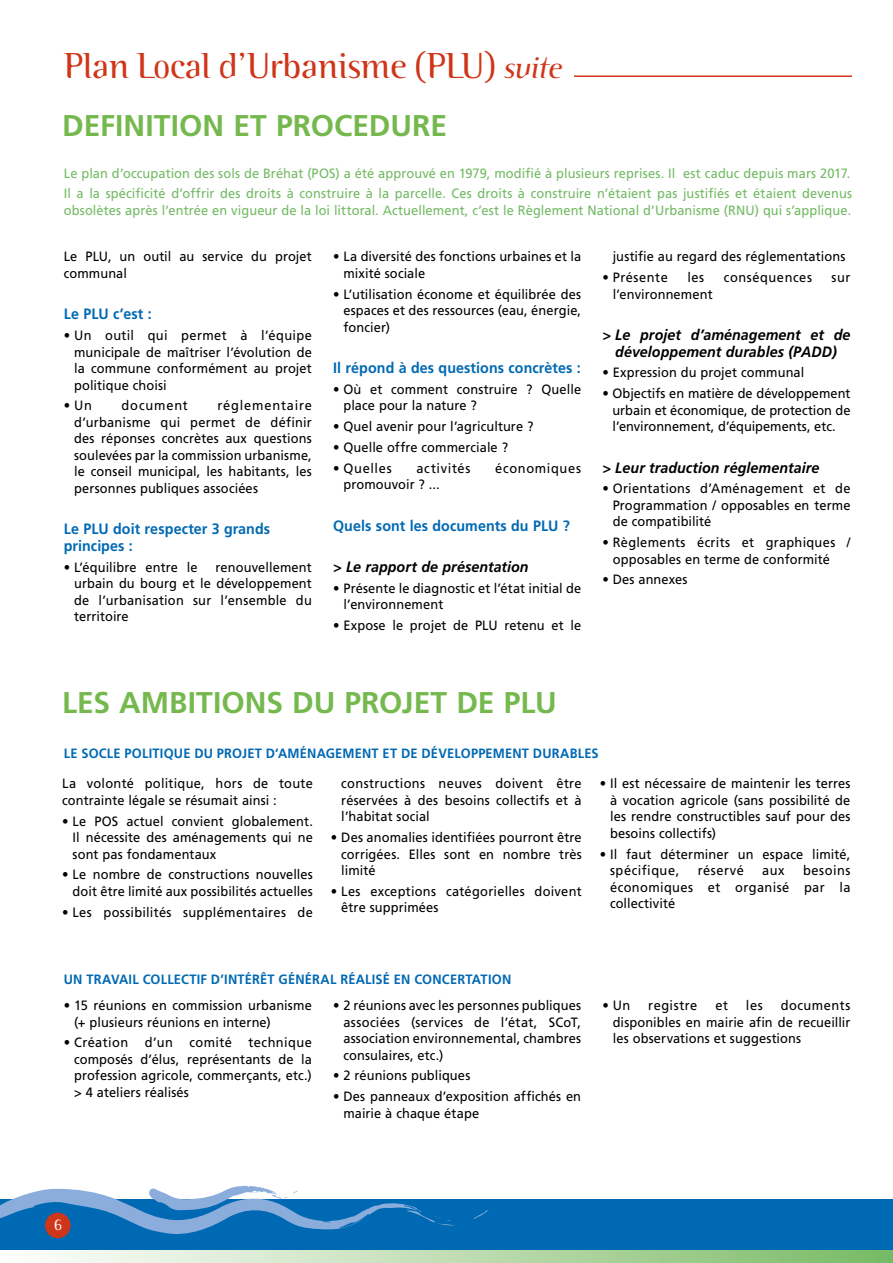
<style>
.page{position:relative;width:893px;height:1263px;background:#fff}
.page>*{position:absolute;margin:0;border:0;box-sizing:border-box;transform-origin:0 0}
.t1{font:300 36px "Binary ITC";letter-spacing:-.02em;color:#cf3619}
.t2{font:700 30px "Frutiger";color:#75b94e}
.t3{font:italic 700 15px/16.5px "Frutiger";letter-spacing:.005em;color:#000;text-align:center;scale:.95 1}
.t4{font:700 15px/16.5px "Frutiger";letter-spacing:.005em;color:#0069b4;scale:.95 1}
.t5{font:300 15px "Binary ITC";color:#fff}
.t6{font:13.5px/16.5px "Frutiger";letter-spacing:.01em;color:#000;text-align:justify;scale:.95 1}
.t7{font:13.5px/20.7px "Frutiger";letter-spacing:.005em;color:#73ba64;scale:.95 1}
.t8{font:700 13.5px "Frutiger";letter-spacing:.015em;color:#0069b4;scale:.95 1}
.t9{font:13.5px "Frutiger";letter-spacing:.055em;color:#000;scale:.95 1}
.t10{font:13.5px "Frutiger";letter-spacing:.045em;color:#000;scale:.95 1}
.t11{font:13.5px "Frutiger";letter-spacing:.05em;color:#000;scale:.95 1}
.t12{font:13.5px "Frutiger";letter-spacing:.04em;color:#000;scale:.95 1}
.t13{font:13.5px "Frutiger";letter-spacing:.065em;color:#000;scale:.95 1}
.t14{font:13.5px "Frutiger";letter-spacing:.035em;color:#000;scale:.95 1}
.s1{font-style:italic;font-size:30px}
</style>
<div class="page">
<div style="left:0;top:1199px;width:893px;height:64px;background:#0069b4"></div>
<svg style="left:0;top:1250px;width:893px;height:13px;background:#beddb3"></svg>
<div style="left:45px;top:1213px;width:26px;height:25px;background:#cf3619;border-radius:50%"></div>
<svg style="left:473px;top:1210px;width:16px;height:9px"></svg>
<svg style="left:0;top:1186px;width:456px;height:48px"></svg>
<hr style="left:574px;top:75px;width:278px;height:2px;background:#cf3619">
<h1 class="t1" style="left:64px;top:45px;width:505px">Plan Local d’Urbanisme (PLU) <span class="s1">suite</span></h1>
<h2 class="t2" style="left:62px;top:108px;width:386px">DEFINITION ET PROCEDURE</h2>
<p class="t7" style="left:64px;top:163px;width:831px">Le plan d’occupation des sols de Bréhat (POS) a été approuvé en 1979, modifié à plusieurs reprises. Il est caduc depuis mars 2017.<br>Il a la spécificité d’offrir des droits à construire à la parcelle. Ces droits à construire n’étaient pas justifiés et étaient devenus</p>
<p class="t7" style="left:64px;top:200px;width:830px">obsolètes après l’entrée en vigueur de la loi littoral. Actuellement, c’est le Règlement National d’Urbanisme (RNU) qui s’applique.</p>
<p class="t6" style="left:64px;top:248px;width:263px">Le PLU, un outil au service du projet communal</p>
<p class="t4" style="left:64px;top:306px;width:94px">Le PLU c’est :</p>
<p class="t6" style="left:74px;top:327px;width:252px;text-indent:-10px">• Un outil qui permet à l’équipe municipale de maîtriser l’évolution de la commune conformément au projet politique choisi</p>
<p class="t6" style="left:64px;top:397px;width:31px">• Un</p>
<p class="t13" style="left:122px;top:398px;width:71px">document</p>
<p class="t6" style="left:74px;top:397px;width:252px;text-indent:143px">réglementaire d’urbanisme qui permet de définir des réponses concrètes aux questions soulevées par la commission urbanisme, le conseil municipal, les habitants, les personnes publiques associées</p>
<p class="t4" style="left:64px;top:521px;width:219px">Le PLU doit respecter 3 grands principes :</p>
<p class="t6" style="left:64px;top:558px;width:142px">• L’équilibre entre le</p>
<p class="t6" style="left:74px;top:558px;width:252px;text-indent:141px">renouvellement urbain du bourg et le développement de l’urbanisation sur l’ensemble du territoire</p>
<p class="t6" style="left:343px;top:248px;width:252px;text-indent:-10px">• La diversité des fonctions urbaines et la mixité sociale</p>
<p class="t6" style="left:343px;top:285px;width:252px;text-indent:-10px">• L’utilisation économe et équilibrée des espaces et des ressources (eau, énergie, foncier)</p>
<p class="t4" style="left:333px;top:359px;width:262px">Il répond à des questions concrètes :</p>
<p class="t6" style="left:343px;top:381px;width:252px;text-indent:-10px">• Où et comment construire ? Quelle place pour la nature ?</p>
<p class="t6" style="left:333px;top:418px;width:212px">• Quel avenir pour l’agriculture ?</p>
<p class="t6" style="left:333px;top:439px;width:186px">• Quelle offre commerciale ?</p>
<p class="t9" style="left:333px;top:460px;width:63px">• Quelles</p>
<p class="t11" style="left:416px;top:460px;width:58px">activités</p>
<p class="t9" style="left:495px;top:460px;width:92px">économiques</p>
<p class="t6" style="left:343px;top:476px;width:103px">promouvoir ? ...</p>
<p class="t4" style="left:333px;top:517px;width:251px">Quels sont les documents du PLU ?</p>
<p class="t3" style="left:333px;top:558px;width:207px">&gt; Le rapport de présentation</p>
<p class="t6" style="left:343px;top:580px;width:252px;text-indent:-10px">• Présente le diagnostic et l’état initial de l’environnement</p>
<p class="t6" style="left:333px;top:617px;width:263px">• Expose le projet de PLU retenu et le</p>
<p class="t6" style="left:613px;top:248px;width:246px">justifie au regard des réglementations</p>
<p class="t12" style="left:602px;top:269px;width:70px">• Présente</p>
<p class="t6" style="left:687px;top:269px;width:19px">les</p>
<p class="t10" style="left:724px;top:269px;width:94px">conséquences</p>
<p class="t6" style="left:832px;top:269px;width:21px">sur</p>
<p class="t6" style="left:613px;top:285px;width:107px">l’environnement</p>
<p class="t3" style="left:602px;top:326px;width:263px">&gt; Le projet d’aménagement et de développement durables (PADD)</p>
<p class="t6" style="left:602px;top:364px;width:214px">• Expression du projet communal</p>
<p class="t6" style="left:612px;top:385px;width:252px;text-indent:-10px">• Objectifs en matière de développement urbain et économique, de protection de l’environnement, d’équipements, etc.</p>
<p class="t3" style="left:602px;top:459px;width:230px">&gt; Leur traduction réglementaire</p>
<p class="t6" style="left:613px;top:480px;width:252px;text-indent:-10px">• Orientations d’Aménagement et de Programmation / opposables en terme de compatibilité</p>
<p class="t6" style="left:613px;top:534px;width:252px;text-indent:-10px">• Règlements écrits et graphiques / opposables en terme de conformité</p>
<p class="t6" style="left:602px;top:571px;width:91px">• Des annexes</p>
<h2 class="t2" style="left:62px;top:684px;width:496px">LES AMBITIONS DU PROJET DE PLU</h2>
<p class="t8" style="left:64px;top:745px;width:564px">LE SOCLE POLITIQUE DU PROJET D’AMÉNAGEMENT ET DE DÉVELOPPEMENT DURABLES</p>
<p class="t6" style="left:62px;top:775px;width:265px">La volonté politique, hors de toute contrainte légale se résumait ainsi :</p>
<p class="t6" style="left:73px;top:813px;width:255px;text-indent:-10px">• Le POS actuel convient globalement.<br>Il nécessite des aménagements qui ne sont pas fondamentaux</p>
<p class="t6" style="left:62px;top:866px;width:265px;text-align:right">• Le nombre de constructions nouvelles doit être limité aux possibilités actuelles</p>
<p class="t6" style="left:62px;top:904px;width:265px">• Les possibilités supplémentaires de</p>
<p class="t6" style="left:610px;top:775px;width:255px;text-indent:-10px">• Il est nécessaire de maintenir les terres à vocation agricole (sans possibilité de les rendre constructibles sauf pour des besoins collectifs)</p>
<p class="t6" style="left:610px;top:846px;width:255px;text-indent:-10px">• Il faut déterminer un espace limité, spécifique,</p>
<p class="t6" style="left:341px;top:775px;width:255px">constructions neuves doivent être réservées à des besoins collectifs et à l’habitat social</p>
<p class="t6" style="left:341px;top:829px;width:255px;text-indent:-10px">• Des anomalies identifiées pourront être corrigées. Elles sont en nombre très limité</p>
<p class="t6" style="left:341px;top:883px;width:255px;text-indent:-10px">• Les exceptions catégorielles doivent être supprimées</p>
<p class="t6" style="left:610px;top:862px;width:255px;text-indent:193px">besoins économiques et organisé par la collectivité</p>
<p class="t10" style="left:698px;top:862px;width:50px">réservé</p>
<p class="t6" style="left:762px;top:862px;width:25px">aux</p>
<p class="t8" style="left:64px;top:971px;width:472px">UN TRAVAIL COLLECTIF D’INTÉRÊT GÉNÉRAL RÉALISÉ EN CONCERTATION</p>
<p class="t6" style="left:74px;top:997px;width:252px;text-indent:-10px">• 15 réunions en commission urbanisme (+ plusieurs réunions en interne)</p>
<p class="t6" style="left:74px;top:1034px;width:252px;text-indent:-10px">• Création d’un comité technique composés d’élus, représentants de la profession agricole, commerçants, etc.) &gt; 4 ateliers réalisés</p>
<p class="t6" style="left:343px;top:997px;width:252px;text-indent:-10px">• 2 réunions avec les personnes publiques associées (services de l’état, SCoT, association environnemental, chambres consulaires, etc.)</p>
<p class="t6" style="left:333px;top:1067px;width:146px">• 2 réunions publiques</p>
<p class="t6" style="left:343px;top:1088px;width:252px;text-indent:-10px">• Des panneaux d’exposition affichés en mairie à chaque étape</p>
<p class="t6" style="left:602px;top:997px;width:31px">• Un</p>
<p class="t14" style="left:648px;top:997px;width:53px">registre</p>
<p class="t6" style="left:715px;top:997px;width:15px">et</p>
<p class="t6" style="left:746px;top:997px;width:19px">les</p>
<p class="t6" style="left:613px;top:997px;width:252px;text-indent:168px">documents disponibles en mairie afin de recueillir les observations et suggestions</p>
<p class="t5" style="left:54px;top:1216px;width:10px">6</p>
</div>
